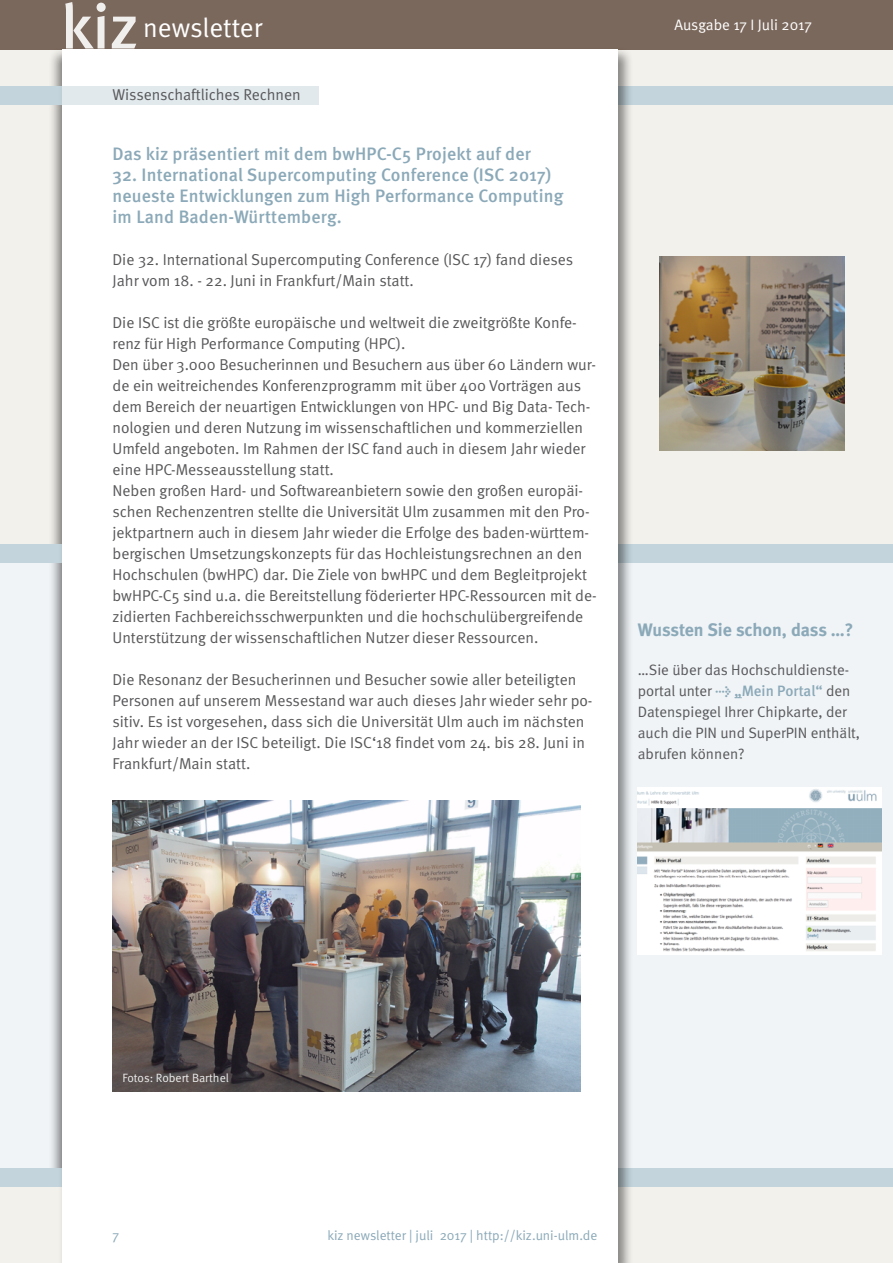
<style>
.page{position:relative;width:893px;height:1263px;background:#fff}
.page>*{position:absolute;margin:0;border:0;box-sizing:border-box;transform-origin:0 0}
.t1{font:500 63px "Meta";color:#fff}
.Überschrift{font:27px "Meta Normal";color:#fff}
.t2{font:500 18px/21px "Meta";letter-spacing:.01em;color:#8ba9b8}
.t3{font:700 18px "Meta";letter-spacing:-.005em;color:#8ba9b8}
.t4{font:15.75px/21px "Meta Normal";color:#58585a}
.t5{font:15.15px "Meta Normal";color:#fff}
.t6{font:15px/21px "Meta Normal";color:#58585a}
.t7{font:13.5px "Meta Normal";color:#8ba9b8}
.t8{font:12px "Meta Normal";color:#eceded}
.s1{font-family:"Meta Medium Expert";font-size:15.75px;color:#8ba9b8}
.s2{font-family:"Meta";font-weight:500;color:#8ba9b8}
</style>
<div class="page">
<div style="left:0;top:0;width:893px;height:50px;background:#7b685c"></div>
<div style="left:0;top:519px;width:893px;height:649px;background:#f0f4f7"></div>
<div style="left:0;top:50px;width:893px;height:512px;background:#f3f1ec"></div>
<div style="left:47px;top:47px;width:103px;height:1216px;background:#000;opacity:.44"></div>
<div style="left:0;top:544px;width:893px;height:18px;background:#c3d4dc"></div>
<div style="left:0;top:86px;width:893px;height:19px;background:#c3d4dc"></div>
<div style="left:0;top:1168px;width:893px;height:95px;background:#f3f1ec"></div>
<div style="left:0;top:1168px;width:893px;height:19px;background:#c3d4dc"></div>
<div style="left:58px;top:47px;width:575px;height:1216px;background:#000;opacity:.45"></div>
<div style="left:62px;top:50px;width:556px;height:1213px;background:#fff"></div>
<div style="left:58px;top:86px;width:261px;height:19px;background:#e1e9ed"></div>
<img style="left:659px;top:256px;width:186px;height:194px">
<img style="left:112px;top:800px;width:469px;height:292px">
<img style="left:638px;top:787px;width:244px;height:167px">
<h1 class="t1" style="left:61px;top:-10px;width:79px">kiz</h1>
<p class="Überschrift" style="left:143px;top:12px;width:120px">newsletter</p>
<p class="t5" style="left:674px;top:16px;width:139px">Ausgabe 17 I Juli 2017</p>
<p class="t4" style="left:112px;top:84px;width:190px">Wissenschaftliches Rechnen</p>
<p class="t2" style="left:112px;top:144px;width:420px">Das kiz präsentiert mit dem bwHPC-C5 Projekt auf der</p>
<p class="t2" style="left:112px;top:165px;width:452px">32. International Supercomputing Conference (ISC 2017) neueste Entwicklungen zum High Performance Computing im Land Baden-Württemberg.</p>
<p class="t4" style="left:112px;top:249px;width:462px">Die 32. International Supercomputing Conference (ISC 17) fand dieses<br>Jahr vom 18. - 22. Juni in Frankfurt/Main statt.</p>
<p class="t4" style="left:112px;top:312px;width:466px">Die ISC ist die größte europäische und weltweit die zweitgrößte Konfe&shy;renz für High Performance Computing (HPC).</p>
<p class="t4" style="left:112px;top:354px;width:485px">Den über 3.000 Besucherinnen und Besuchern aus über 60 Ländern wur&shy;de ein weitreichendes Konferenzprogramm mit über 400 Vorträgen aus dem Bereich der neuartigen Entwicklungen von HPC- und Big Data- Tech&shy;nologien und deren Nutzung im wissenschaftlichen und kommerziellen Umfeld angeboten. Im Rahmen der ISC fand auch in diesem Jahr wieder eine HPC-Messeausstellung statt.</p>
<p class="t4" style="left:112px;top:480px;width:486px">Neben großen Hard- und Softwareanbietern sowie den großen europäi&shy;schen Rechenzentren stellte die Universität Ulm zusammen mit den Pro&shy;jektpartnern auch in diesem Jahr wieder die Erfolge des baden-württem&shy;bergischen Umsetzungskonzepts für das Hochleistungsrechnen an den Hochschulen (bwHPC) dar. Die Ziele von bwHPC und dem Begleitprojekt bwHPC-C5 sind u.a. die Bereitstellung föderierter HPC-Ressourcen mit de&shy;zidierten Fachbereichsschwerpunkten und die hochschulübergreifende Unterstützung der wissenschaftlichen Nutzer dieser Ressourcen.</p>
<p class="t4" style="left:112px;top:669px;width:482px">Die Resonanz der Besucherinnen und Besucher sowie aller beteiligten Personen auf unserem Messestand war auch dieses Jahr wieder sehr po&shy;sitiv. Es ist vorgesehen, dass sich die Universität Ulm auch im nächsten Jahr wieder an der ISC beteiligt. Die ISC‘18 findet vom 24. bis 28. Juni in Frankfurt/Main statt.</p>
<p class="t3" style="left:638px;top:618px;width:217px">Wussten Sie schon, dass …?</p>
<p class="t6" style="left:638px;top:659px;width:224px">…Sie über das Hochschuldienste&shy;portal unter <span class="s1">t</span> <span class="s2">„Mein Portal“</span> den<br>Datenspiegel Ihrer Chipkarte, der auch die PIN und SuperPIN enthält, abrufen können?</p>
<p class="t8" style="left:122px;top:1070px;width:108px">Fotos: Robert Barthel</p>
<p class="t7" style="left:113px;top:1228px;width:8px">7</p>
<p class="t7" style="left:327px;top:1228px;width:272px">kiz newsletter | juli 2017 | http://kiz.uni-ulm.de</p>
</div>
